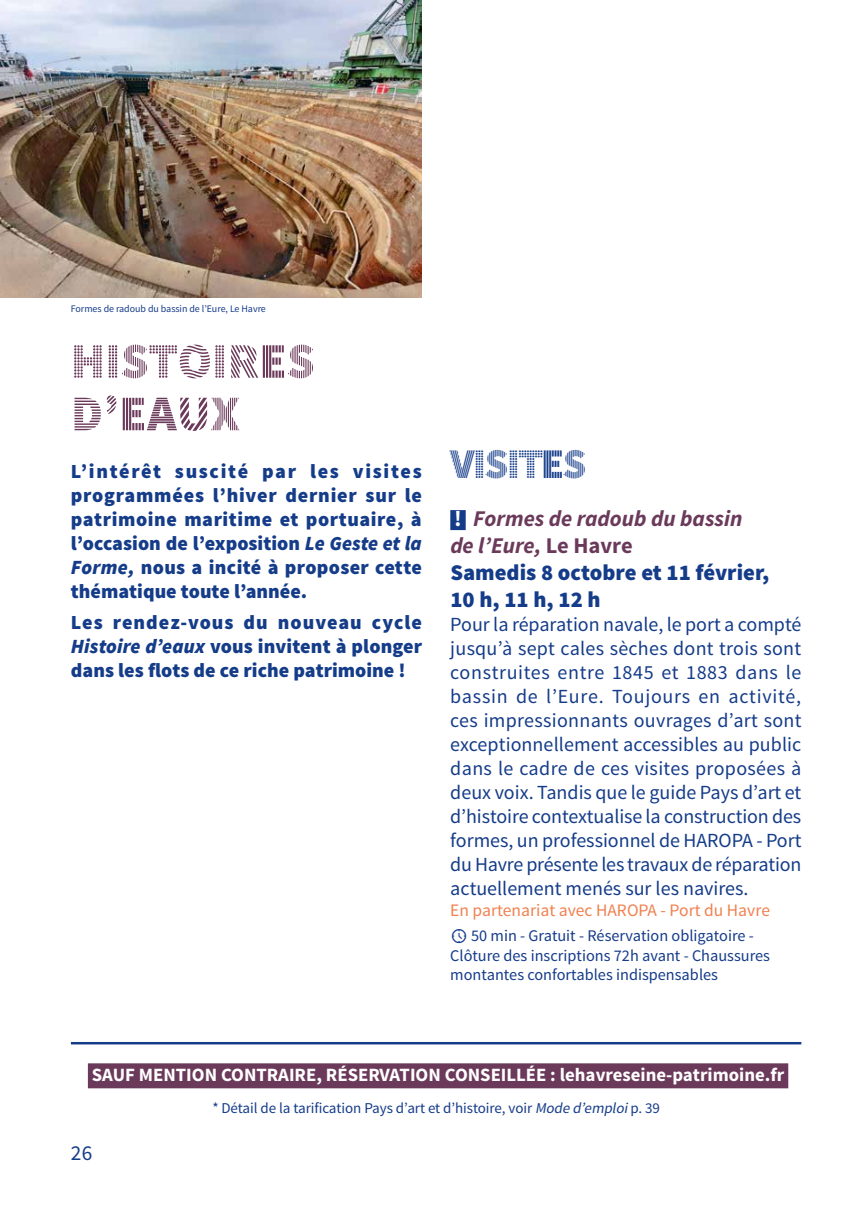
<style>
.page{position:relative;width:851px;height:1205px;background:#fff}
.page>*{position:absolute;margin:0;border:0;box-sizing:border-box;transform-origin:0 0}
.t1{font:50px/52.5px "Source Sans Pro DISPLAY";color:#6b3a5a}
.t2{font:42.5px "Source Sans Pro DISPLAY";letter-spacing:-.04em;color:#153c89}
.t3{font:900 22.5px/27px "Source Sans Pro";color:#153c89}
.t4{font:21.25px "Source Sans Pro";color:#153c89}
.t5{font:20px/24px "Source Sans Pro";color:#153c89;text-align:justify}
.t6{font:900 20px/24px "Source Sans Pro";color:#153c89;text-align:justify}
.t7{font:700 18.75px "Source Sans Pro";color:#fff}
.t8{font:17.5px "Source Sans Pro";color:#f08150}
.t9{font:16.25px/19.5px "Source Sans Pro";color:#153c89}
.t10{font:15px "Source Sans Pro";letter-spacing:-.005em;color:#153c89}
.t11{font:10px "Source Sans Pro";letter-spacing:-.005em;color:#153c89}
.s1{font-style:italic}
.s2{font-weight:700;color:#fff}
.s3{font-weight:700;font-style:italic;color:#6b3a5a}
.s4{font-weight:700;color:#6b3a5a}
</style>
<div class="page">
<img style="left:0;top:0;width:422px;height:298px">
<div style="left:450px;top:510px;width:15px;height:20px;background:#153c89"></div>
<hr style="left:71px;top:1042px;width:730px;height:2px;background:#153c89">
<div style="left:88px;top:1063px;width:700px;height:25px;background:#6b3a5a"></div>
<p class="t11" style="left:71px;top:303px;width:196px">Formes de radoub du bassin de l’Eure, Le Havre</p>
<h1 class="t1" style="left:71px;top:336px;width:246px">HISTOIRES<br>D’EAUX</h1>
<p class="t6" style="left:71px;top:460px;width:352px">L’intérêt suscité par les visites programmées l’hiver dernier sur le patrimoine maritime et portuaire, à l’occasion de l’exposition <span class="s1">Le Geste et la Forme,</span> nous a incité à proposer cette thématique toute l’année.</p>
<p class="t6" style="left:71px;top:611px;width:352px">Les rendez-vous du nouveau cycle <span class="s1">Histoire d’eaux</span> vous invitent à plonger dans les flots de ce riche patrimoine !</p>
<h2 class="t2" style="left:450px;top:442px;width:138px">VISITES</h2>
<p class="t3" style="left:450px;top:506px;width:320px"><span class="s2">!</span> <span class="s3">Formes de radoub du bassin<br>de l’Eure,</span> <span class="s4">Le Havre<br></span>Samedis 8 octobre et 11 février,<br>10 h, 11 h, 12 h</p>
<p class="t5" style="left:450px;top:613px;width:353px">Pour la réparation navale, le port a compté jusqu’à sept cales sèches dont trois sont construites entre 1845 et 1883 dans le bassin de l’Eure. Toujours en activité, ces impressionnants ouvrages d’art sont exceptionnellement accessibles au public dans le cadre de ces visites proposées à deux voix. Tandis que le guide Pays d’art et d’histoire contextualise la construction des formes, un professionnel de HAROPA - Port du Havre présente les travaux de réparation actuellement menés sur les navires.</p>
<p class="t8" style="left:450px;top:900px;width:321px">En partenariat avec HAROPA - Port du Havre</p>
<p class="t9" style="left:450px;top:926px;width:321px;text-indent:21px">50 min - Gratuit - Réservation obligatoire -<br>Clôture des inscriptions 72h avant - Chaussures montantes confortables indispensables</p>
<p class="t7" style="left:92px;top:1062px;width:694px">SAUF MENTION CONTRAIRE, RÉSERVATION CONSEILLÉE : lehavreseine-patrimoine.fr</p>
<p class="t4" style="left:71px;top:1140px;width:23px">26</p>
<p class="t10" style="left:212px;top:1099px;width:449px">* Détail de la tarification Pays d’art et d’histoire, voir <span class="s1">Mode d’emploi</span>p. 39</p>
</div>
